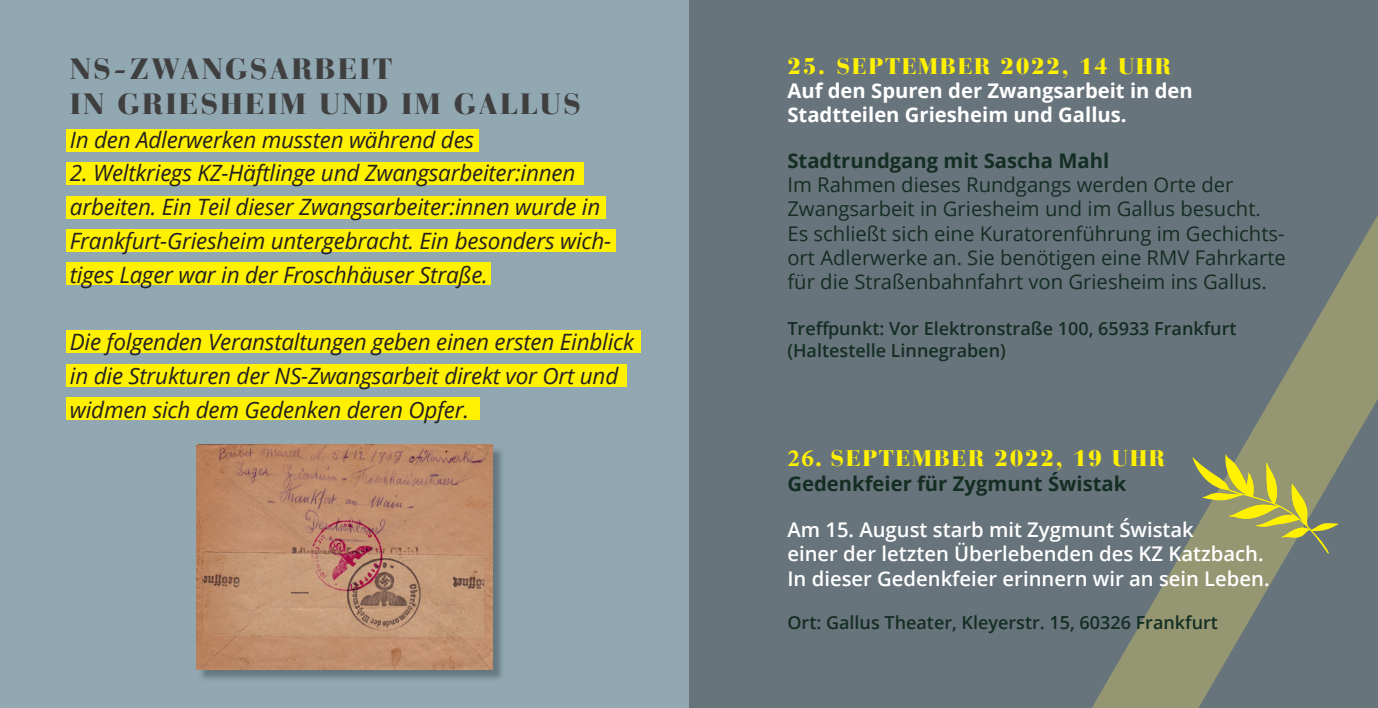
<style>
.page{position:relative;width:1378px;height:708px;background:#68747c}
.page>*{position:absolute;margin:0;border:0;box-sizing:border-box;transform-origin:0 0}
.t1{font:900 29.25px/35.1px "Bauer Bodoni LT";letter-spacing:.07em;color:#403f3f}
.t2{font:italic 22.5px/33.8px "Open Sans";letter-spacing:-.01em;color:#231f20}
.t3{font:900 22.5px "Bauer Bodoni LT";letter-spacing:.07em;color:#fff101}
.t4{font:20.25px/24.3px "Open Sans";color:#142e24}
.t5{font:600 20.25px/24.3px "Open Sans";color:#fff}
.t6{font:700 20.25px/23.4px "Open Sans";color:#fff}
.t7{font:700 20.25px "Open Sans";color:#142e24}
.t8{font:600 18px/21.6px "Open Sans";color:#142e24}
.s1{font-family:"Minion Pro";font-weight:700;font-size:24.75px}
</style>
<div class="page">
<div style="left:0;top:0;width:689px;height:708px;background:#91a8b2"></div>
<svg style="left:1092px;top:215px;width:286px;height:493px"></svg>
<svg style="left:1192px;top:454px;width:146px;height:100px"></svg>
<div style="left:66px;top:129px;width:412px;height:23px;background:#fff101"></div>
<div style="left:66px;top:162px;width:518px;height:23px;background:#fff101"></div>
<div style="left:66px;top:196px;width:540px;height:23px;background:#fff101"></div>
<div style="left:66px;top:330px;width:574px;height:23px;background:#fff101"></div>
<div style="left:66px;top:229px;width:550px;height:23px;background:#fff101"></div>
<div style="left:66px;top:364px;width:560px;height:23px;background:#fff101"></div>
<div style="left:66px;top:262px;width:425px;height:23px;background:#fff101"></div>
<div style="left:66px;top:397px;width:414px;height:23px;background:#fff101"></div>
<img style="left:196px;top:444px;width:297px;height:226px">
<h1 class="t1" style="left:70px;top:51px;width:513px">NS-ZWANGSARBEIT<br>IN GRIESHEIM UND IM GALLUS</h1>
<p class="t2" style="left:70px;top:122px;width:406px">In den Adlerwerken mussten während des</p>
<p class="t2" style="left:70px;top:156px;width:543px">2. Weltkriegs KZ-Häftlinge und Zwangsarbeiter:innen arbeiten. Ein Teil dieser Zwangsarbeiter:innen wurde in Frankfurt-Griesheim untergebracht. Ein besonders wich&shy;tiges Lager war in der Froschhäuser Straße.</p>
<p class="t2" style="left:70px;top:324px;width:566px">Die folgenden Veranstaltungen geben einen ersten Einblick in die Strukturen der NS-Zwangsarbeit direkt vor Ort und widmen sich dem Gedenken deren Opfer.</p>
<p class="t3" style="left:787px;top:52px;width:385px">25. SEPTEMBER 2022, 14 UHR</p>
<p class="t6" style="left:787px;top:79px;width:407px">Auf den Spuren der Zwangsarbeit in den<br>Stadtteilen Griesheim und Gallus.</p>
<p class="t7" style="left:787px;top:146px;width:323px">Stadtrundgang mit Sascha Mahl</p>
<p class="t4" style="left:787px;top:172px;width:500px">Im Rahmen dieses Rundgangs werden Orte der Zwangsarbeit in Griesheim und im Gallus besucht.<br>Es schließt sich eine Kuratorenführung im Gechichts&shy;ort Adlerwerke an. Sie benötigen eine RMV Fahrkarte für die Straßenbahnfahrt von Griesheim ins Gallus.</p>
<p class="t8" style="left:787px;top:318px;width:451px">Treffpunkt: Vor Elektronstraße 100, 65933 Frankfurt (Haltestelle Linnegraben)</p>
<p class="t3" style="left:787px;top:444px;width:379px"><span class="s1">26</span>. SEPTEMBER 2022, 19 UHR</p>
<p class="t7" style="left:787px;top:469px;width:340px">Gedenkfeier für Zygmunt Świstak</p>
<p class="t5" style="left:787px;top:517px;width:484px">Am 15. August starb mit Zygmunt Świstak<br>einer der letzten Überlebenden des KZ Katzbach.<br>In dieser Gedenkfeier erinnern wir an sein Leben.</p>
<p class="t8" style="left:787px;top:611px;width:432px">Ort: Gallus Theater, Kleyerstr. 15, 60326 Frankfurt</p>
</div>
